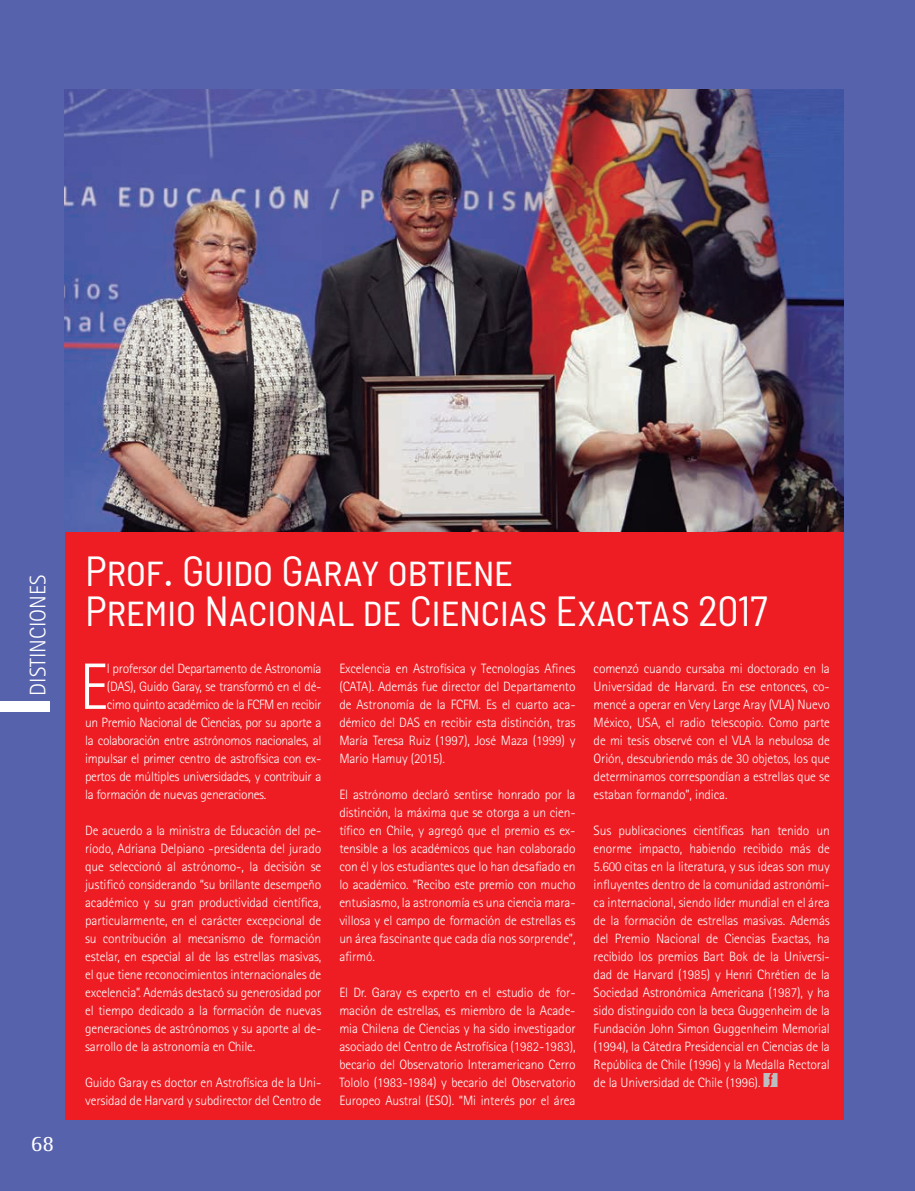
<style>
.page{position:relative;width:915px;height:1191px;background:#fff}
.page>*{position:absolute;margin:0;border:0;box-sizing:border-box;transform-origin:0 0}
.t1{font:300 65.7px "Rotis Sans Serif Std";color:#fff}
.t2{font:semi-condensed 42px/39px "Barlow";color:#fff}
.t3{font:300 22.5px "Rotis Sans Serif Std";color:#fff}
.t4{font:22.5px "Rotis Semi Serif Std";color:#fff}
.t5{font:300 13.5px/18px "Rotis Sans Serif Std";letter-spacing:-.01em;color:#fff;text-align:justify}
</style>
<div class="page">
<div style="left:0;top:0;width:914px;height:1191px;background:#5762ad"></div>
<div style="left:65px;top:531px;width:778px;height:588px;background:#ee1d23"></div>
<div style="left:0;top:701px;width:50px;height:11px;background:#fff"></div>
<svg style="left:763px;top:1073px;width:14px;height:14px"></svg>
<img style="left:65px;top:89px;width:778px;height:442px">
<h3 class="t3" style="left:25px;top:695px;width:122px;rotate:-90deg">DISTINCIONES</h3>
<h3 class="t4" style="left:31px;top:1130px;width:25px">68</h3>
<h2 class="t2" style="left:85px;top:551px;width:684px">Prof. Guido Garay obtiene<br>Premio Nacional de Ciencias Exactas 2017</h2>
<h1 class="t1" style="left:79px;top:649px;width:31px">E</h1>
<p class="t5" style="left:107px;top:659px;width:216px">l profersor del Departamento de Astronomía</p>
<p class="t5" style="left:107px;top:677px;width:216px">(DAS), Guido Garay, se transformó en el dé-</p>
<p class="t5" style="left:107px;top:695px;width:216px">cimo quinto académico de la FCFM en recibir</p>
<p class="t5" style="left:85px;top:713px;width:238px">un Premio Nacional de Ciencias, por su aporte a</p>
<p class="t5" style="left:85px;top:731px;width:238px">la colaboración entre astrónomos nacionales, al</p>
<p class="t5" style="left:85px;top:749px;width:238px">impulsar el primer centro de astrofísica con ex-</p>
<p class="t5" style="left:85px;top:767px;width:238px">pertos de múltiples universidades, y contribuir a</p>
<p class="t5" style="left:85px;top:785px;width:183px">la formación de nuevas generaciones.</p>
<p class="t5" style="left:85px;top:821px;width:238px">De acuerdo a la ministra de Educación del pe&shy;ríodo, Adriana Delpiano -presidenta del jurado que seleccionó al astrónomo-, la decisión se justificó considerando “su brillante desempeño académico y su gran productividad científica, particularmente, en el carácter excepcional de su contribución al mecanismo de formación estelar, en especial al de las estrellas masivas, el que tiene reconocimientos internacionales de excelencia”. Además destacó su generosidad por el tiempo dedicado a la formación de nuevas generaciones de astrónomos y su aporte al de&shy;sarrollo de la astronomía en Chile.</p>
<p class="t5" style="left:85px;top:1073px;width:238px">Guido Garay es doctor en Astrofísica de la Uni&shy;versidad de Harvard y subdirector del Centro de</p>
<p class="t5" style="left:339px;top:659px;width:238px">Excelencia en Astrofísica y Tecnologías Afines (CATA). Además fue director del Departamento de Astronomía de la FCFM. Es el cuarto aca&shy;démico del DAS en recibir esta distinción, tras María Teresa Ruiz (1997), José Maza (1999) y Mario Hamuy (2015).</p>
<p class="t5" style="left:339px;top:785px;width:238px">El astrónomo declaró sentirse honrado por la distinción, la máxima que se otorga a un cien&shy;tífico en Chile, y agregó que el premio es ex&shy;tensible a los académicos que han colaborado con él y los estudiantes que lo han desafiado en lo académico. “Recibo este premio con mucho entusiasmo, la astronomía es una ciencia mara&shy;villosa y el campo de formación de estrellas es un área fascinante que cada día nos sorprende”, afirmó.</p>
<p class="t5" style="left:339px;top:983px;width:238px">El Dr. Garay es experto en el estudio de for&shy;mación de estrellas, es miembro de la Acade&shy;mia Chilena de Ciencias y ha sido investigador asociado del Centro de Astrofísica (1982-1983), becario del Observatorio Interamericano Cerro Tololo (1983-1984) y becario del Observatorio Europeo Austral (ESO). “Mi interés por el área</p>
<p class="t5" style="left:593px;top:659px;width:238px">comenzó cuando cursaba mi doctorado en la Universidad de Harvard. En ese entonces, co&shy;mencé a operar en Very Large Aray (VLA) Nuevo México, USA, el radio telescopio. Como parte de mi tesis observé con el VLA la nebulosa de Orión, descubriendo más de 30 objetos, los que determinamos correspondían a estrellas que se estaban formando”, indica.</p>
<p class="t5" style="left:593px;top:821px;width:238px">Sus publicaciones científicas han tenido un enorme impacto, habiendo recibido más de 5.600 citas en la literatura, y sus ideas son muy influyentes dentro de la comunidad astronómi&shy;ca internacional, siendo líder mundial en el área de la formación de estrellas masivas. Además del Premio Nacional de Ciencias Exactas, ha recibido los premios Bart Bok de la Universi&shy;dad de Harvard (1985) y Henri Chrétien de la Sociedad Astronómica Americana (1987), y ha sido distinguido con la beca Guggenheim de la Fundación John Simon Guggenheim Memorial (1994), la Cátedra Presidencial en Ciencias de la República de Chile (1996) y la Medalla Rectoral de la Universidad de Chile (1996).</p>
</div>
